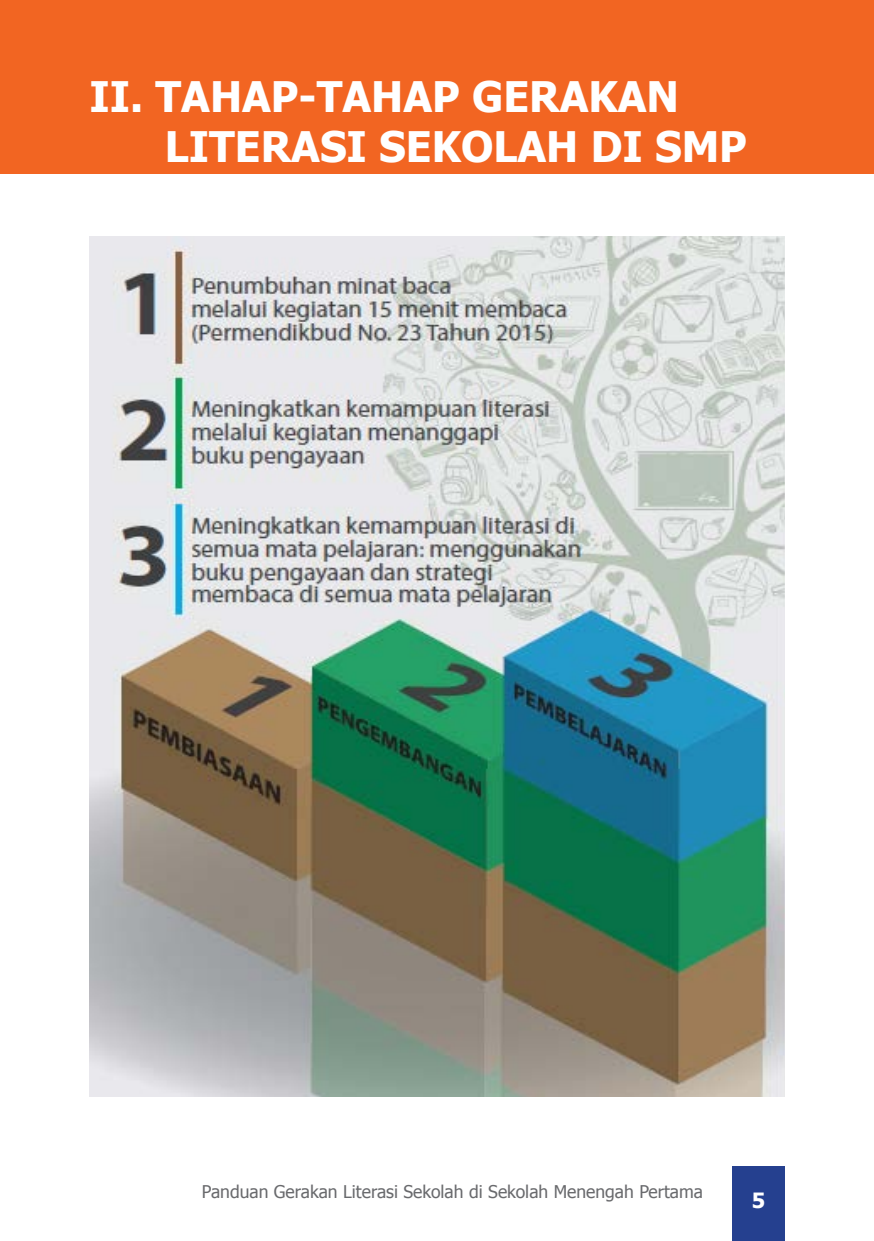
<style>
.page{position:relative;width:874px;height:1241px;background:#fff}
.page>*{position:absolute;margin:0;border:0;box-sizing:border-box;transform-origin:0 0}
.t1{font:700 42px/50.4px "Tahoma";color:#fff}
.t2{font:700 21px "Tahoma";color:#fff}
.t3{font:17.5px "Tahoma";color:#696a6d}
</style>
<div class="page">
<div style="left:731px;top:1166px;width:53px;height:74px;background:#25408f"></div>
<div style="left:0;top:0;width:873px;height:174px;background:#f26522"></div>
<img style="left:89px;top:236px;width:695px;height:859px">
<h1 class="t1" style="left:165px;top:68px;width:583px;text-indent:-75px">II. TAHAP-TAHAP GERAKAN<br>LITERASI SEKOLAH DI SMP</h1>
<p class="t3" style="left:202px;top:1179px;width:502px">Panduan Gerakan Literasi Sekolah di Sekolah Menengah Pertama</p>
<p class="t2" style="left:751px;top:1185px;width:15px">5</p>
</div>
